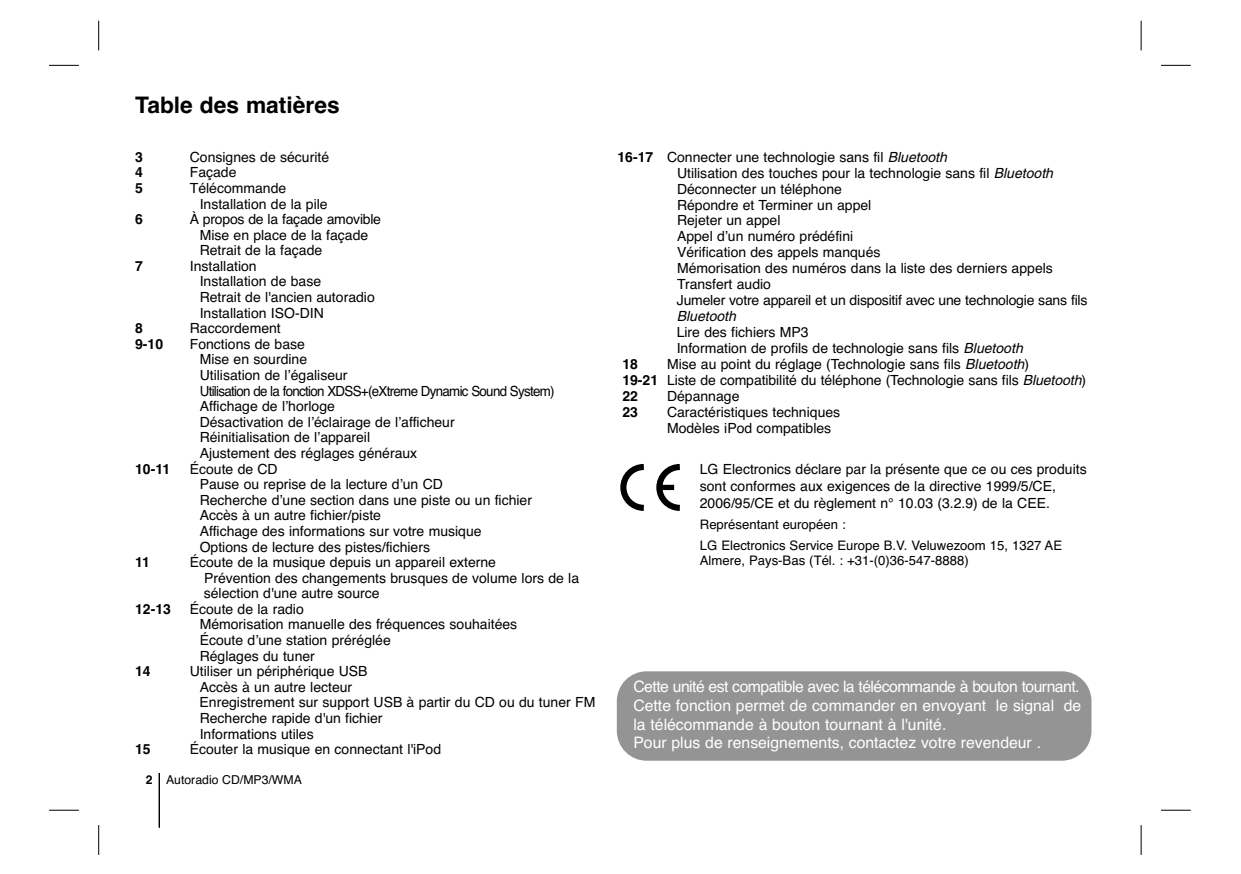
<style>
.page{position:relative;width:1241px;height:874px;background:#fff}
.page>*{position:absolute;margin:0;border:0;box-sizing:border-box;transform-origin:0 0}
.t1{font:700 22.75px "Helvetica";color:#000}
.t2{font:15.75px/18.9px "Helvetica";color:#fff}
.t3{font:14px/15.6px "Helvetica";color:#000}
.t4{font:700 14px "Helvetica";color:#000}
.t5{font:italic 14px "Helvetica";color:#000}
.t6{font:13.12px/20.7px "Helvetica";color:#000}
.t7{font:12.25px "Helvetica";color:#000}
.s1{font-weight:700}
.s2{font-style:italic}
</style>
<div class="page">
<svg style="left:98px;top:21px;width:1px;height:29px"></svg>
<svg style="left:1140px;top:21px;width:1px;height:29px"></svg>
<hr style="left:49px;top:65px;width:30px;height:1px;background:#000">
<hr style="left:49px;top:809px;width:30px;height:1px;background:#000">
<hr style="left:98px;top:824px;width:1px;height:30px;background:#000">
<hr style="left:1160px;top:65px;width:30px;height:1px;background:#000">
<hr style="left:1140px;top:824px;width:1px;height:30px;background:#000">
<hr style="left:1160px;top:809px;width:30px;height:1px;background:#000">
<hr style="left:159px;top:772px;width:1px;height:55px;background:#000">
<svg style="left:620px;top:463px;width:60px;height:48px"></svg>
<div style="left:659px;top:484px;width:15px;height:6px;background:#000"></div>
<div style="left:616px;top:671px;width:475px;height:89px;background:#949494;border-radius:30px"></div>
<h1 class="t1" style="left:135px;top:97px;width:206px">Table des matières</h1>
<p class="t4" style="left:135px;top:152px;width:9px">3</p>
<p class="t3" style="left:190px;top:150px;width:141px">Consignes de sécurité</p>
<p class="t4" style="left:135px;top:167px;width:9px">4</p>
<p class="t3" style="left:190px;top:166px;width:48px">Façade</p>
<p class="t4" style="left:135px;top:183px;width:9px">5</p>
<p class="t3" style="left:200px;top:181px;width:129px;text-indent:-10px">Télécommande<br>Installation de la pile</p>
<p class="t4" style="left:135px;top:214px;width:9px">6</p>
<p class="t3" style="left:200px;top:212px;width:183px;text-indent:-10px">À propos de la façade amovible<br>Mise en place de la façade<br>Retrait de la façade</p>
<p class="t4" style="left:135px;top:261px;width:9px">7</p>
<p class="t3" style="left:200px;top:259px;width:176px;text-indent:-10px">Installation<br>Installation de base<br>Retrait de l'ancien autoradio<br>Installation ISO-DIN</p>
<p class="t4" style="left:135px;top:323px;width:9px">8</p>
<p class="t3" style="left:190px;top:322px;width:92px">Raccordement</p>
<p class="t4" style="left:135px;top:338px;width:29px">9-10</p>
<p class="t3" style="left:200px;top:337px;width:356px;text-indent:-10px">Fonctions de base<br>Mise en sourdine<br>Utilisation de l’égaliseur<br>Utilisation de la fonction XDSS+(eXtreme Dynamic Sound System)<br>Affichage de l’horloge<br>Désactivation de l’éclairage de l’afficheur<br>Réinitialisation de l’appareil<br>Ajustement des réglages généraux</p>
<p class="t4" style="left:135px;top:463px;width:37px">10-11</p>
<p class="t3" style="left:200px;top:462px;width:334px;text-indent:-10px">Écoute de CD<br>Pause ou reprise de la lecture d’un CD<br>Recherche d’une section dans une piste ou un fichier Accès à un autre fichier/piste<br>Affichage des informations sur votre musique Options de lecture des pistes/fichiers</p>
<p class="t4" style="left:135px;top:556px;width:16px">11</p>
<p class="t3" style="left:204px;top:555px;width:377px;text-indent:-14px">Écoute de la musique depuis un appareil externe<br>Prévention des changements brusques de volume lors de la sélection d'une autre source</p>
<p class="t4" style="left:135px;top:603px;width:37px">12-13</p>
<p class="t3" style="left:200px;top:602px;width:319px;text-indent:-10px">Écoute de la radio<br>Mémorisation manuelle des fréquences souhaitées<br>Écoute d’une station préréglée<br>Réglages du tuner</p>
<p class="t4" style="left:135px;top:665px;width:17px">14</p>
<p class="t3" style="left:199px;top:664px;width:397px;text-indent:-10px">Utiliser un périphérique USB<br>Accès à un autre lecteur<br>Enregistrement sur support USB à partir du CD ou du tuner FM<br>Recherche rapide d'un fichier<br>Informations utiles</p>
<p class="t4" style="left:135px;top:743px;width:17px">15</p>
<p class="t3" style="left:190px;top:742px;width:253px">Écouter la musique en connectant l'iPod</p>
<p class="t7" style="left:146px;top:774px;width:157px"><span class="s1">2</span> Autoradio CD/MP3/WMA</p>
<p class="t3" style="left:677px;top:150px;width:412px;text-indent:-60px"><span class="s1">16-17</span> Connecter une technologie sans fil <span class="s2">Bluetooth<br></span>Utilisation des touches pour la technologie sans fil <span class="s2">Bluetooth </span>Déconnecter un téléphone<br>Répondre et Terminer un appel<br>Rejeter un appel<br>Appel d’un numéro prédéfini<br>Vérification des appels manqués<br>Mémorisation des numéros dans la liste des derniers appels Transfert audio<br>Jumeler votre appareil et un dispositif avec une technologie sans fils</p>
<p class="t5" style="left:676px;top:311px;width:61px">Bluetooth</p>
<p class="t3" style="left:676px;top:325px;width:347px">Lire des fichiers MP3<br>Information de profils de technologie sans fils <span class="s2">Bluetooth</span></p>
<p class="t4" style="left:622px;top:359px;width:17px">18</p>
<p class="t3" style="left:622px;top:357px;width:465px;text-indent:45px">Mise au point du réglage (Technologie sans fils <span class="s2">Bluetooth</span>)<br><span class="s1">19-21</span> Liste de compatibilité du téléphone (Technologie sans fils <span class="s2">Bluetooth</span>)<br><span class="s1">22</span></p>
<p class="t3" style="left:667px;top:389px;width:74px">Dépannage</p>
<p class="t4" style="left:622px;top:406px;width:17px">23</p>
<p class="t3" style="left:667px;top:405px;width:175px">Caractéristiques techniques<br>Modèles iPod compatibles</p>
<p class="t3" style="left:699px;top:462px;width:388px;line-height:16.8px">LG Electronics déclare par la présente que ce ou ces produits sont conformes aux exigences de la directive 1999/5/CE,<br>2006/95/CE et du règlement n° 10.03 (3.2.9) de la CEE.</p>
<p class="t6" style="left:699px;top:515px;width:364px">Représentant européen :<br>LG Electronics Service Europe B.V. Veluwezoom 15, 1327 AE</p>
<p class="t6" style="left:699px;top:551px;width:270px">Almere, Pays-Bas (Tél. : +31-(0)36-547-8888)</p>
<p class="t2" style="left:633px;top:677px;width:449px">Cette unité est compatible avec la télécommande à bouton tournant.<br>Cette fonction permet de commander en envoyant le signal de la télécommande à bouton tournant à l'unité.<br>Pour plus de renseignements, contactez votre revendeur .</p>
</div>
